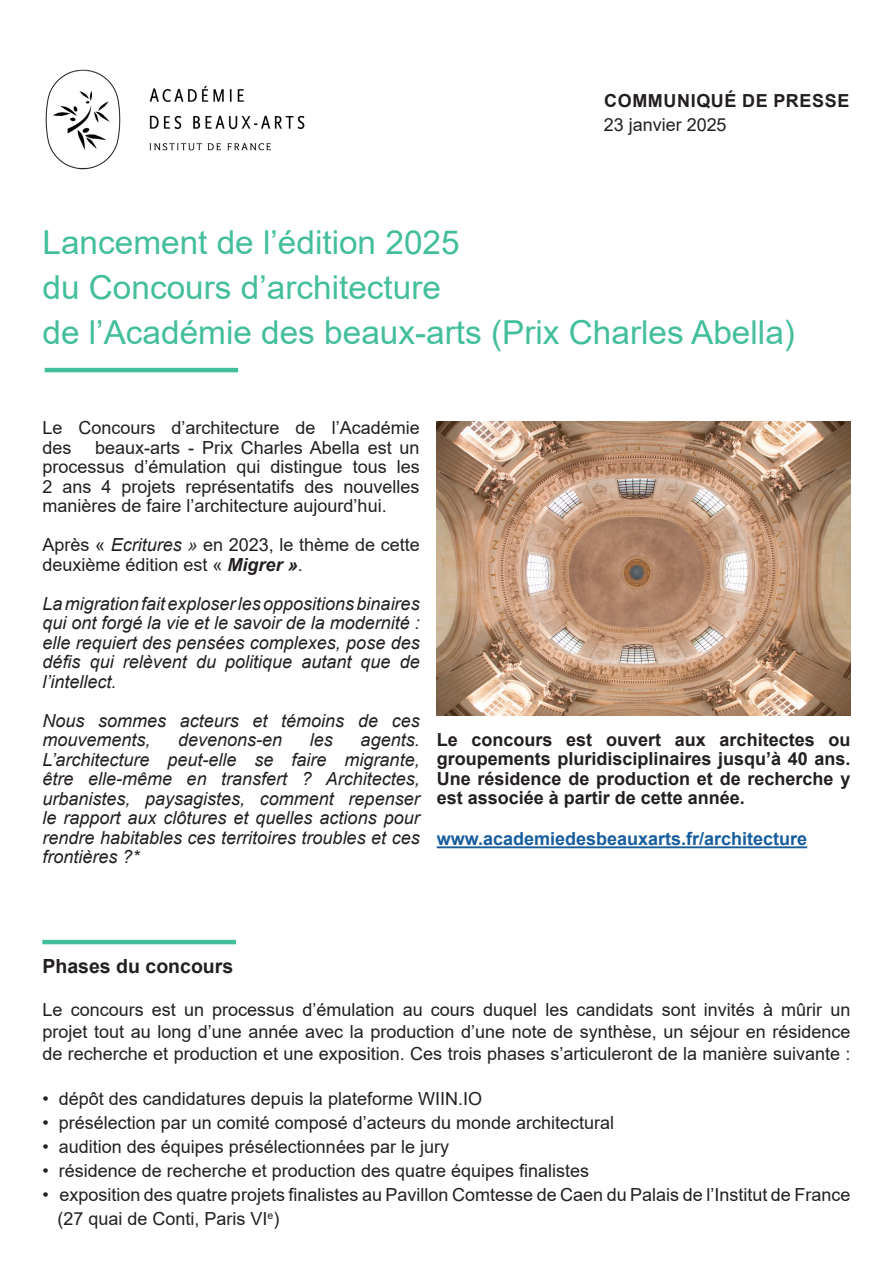
<style>
.page{position:relative;width:893px;height:1263px;background:#fff}
.page>*{position:absolute;margin:0;border:0;box-sizing:border-box;transform-origin:0 0}
.t1{font:33px "Arial";color:#43be9b}
.t2{font:700 19.5px "Arial";color:#231f20}
.t3{font:18px/19.5px "Arial";color:#231f20;text-align:justify}
.t4{font:italic 18px/19.5px "Arial";color:#231f20;text-align:justify}
.t5{font:700 18px/19.5px "Arial";color:#231f20;text-align:justify}
.t6{font:700 18px "Arial";color:#175d9e}
.t7{font:700 18px "Arial";letter-spacing:.035em;color:#231f20}
.s1{font-style:italic}
.s2{font-weight:700;font-style:italic}
</style>
<div class="page">
<img style="left:45px;top:69px;width:260px;height:101px">
<hr style="left:45px;top:368px;width:193px;height:4px;background:#43be9b">
<hr style="left:42px;top:940px;width:194px;height:4px;background:#43be9b">
<img style="left:437px;top:421px;width:413px;height:295px">
<hr style="left:437px;top:846px;width:370px;height:2px;background:#175d9e">
<p class="t7" style="left:604px;top:88px;width:247px">COMMUNIQUÉ DE PRESSE</p>
<p class="t3" style="left:604px;top:115px;width:124px">23 janvier 2025</p>
<p class="t1" style="left:43px;top:219px;width:419px">Lancement de l’édition 2025</p>
<p class="t1" style="left:43px;top:264px;width:400px">du Concours d’architecture</p>
<p class="t1" style="left:43px;top:309px;width:754px">de l’Académie des beaux-arts (Prix Charles Abella)</p>
<p class="t3" style="left:43px;top:418px;width:379px">Le Concours d’architecture de l’Académie des</p>
<p class="t3" style="left:43px;top:437px;width:379px;text-indent:53px">beaux-arts - Prix Charles Abella est un processus d’émulation qui distingue tous les 2 ans 4 projets représentatifs des nouvelles manières de faire l’architecture aujourd’hui.</p>
<p class="t3" style="left:43px;top:535px;width:379px">Après « <span class="s1">Ecritures »</span> en 2023, le thème de cette deuxième édition est « <span class="s2">Migrer »</span>.</p>
<p class="t4" style="left:43px;top:594px;width:379px">La migration fait exploser les oppositions binaires qui ont forgé la vie et le savoir de la modernité : elle requiert des pensées complexes, pose des défis qui relèvent du politique autant que de l’intellect.</p>
<p class="t4" style="left:43px;top:711px;width:379px">Nous sommes acteurs et témoins de ces mouvements,</p>
<p class="t4" style="left:43px;top:730px;width:379px;text-indent:318px">agents.<br>L’architecture peut-elle se faire migrante, être elle-même en transfert ? Architectes, urbanistes, paysagistes, comment repenser le rapport aux clôtures et quelles actions pour rendre habitables ces territoires troubles et ces frontières ?*</p>
<p class="t5" style="left:437px;top:730px;width:415px">Le concours est ouvert aux architectes ou groupements pluridisciplinaires jusqu’à 40 ans.<br>Une résidence de production et de recherche y est associée à partir de cette année.</p>
<p class="t4" style="left:178px;top:730px;width:106px">devenons-en</p>
<p class="t4" style="left:310px;top:730px;width:25px">les</p>
<p class="t6" style="left:437px;top:826px;width:372px">www.academiedesbeauxarts.fr/architecture</p>
<p class="t2" style="left:43px;top:952px;width:192px">Phases du concours</p>
<p class="t3" style="left:43px;top:999px;width:809px;line-height:21.6px">Le concours est un processus d’émulation au cours duquel les candidats sont invités à mûrir un projet tout au long d’une année avec la production d’une note de synthèse, un séjour en résidence de recherche et production et une exposition. Ces trois phases s’articuleront de la manière suivante :</p>
<p class="t3" style="left:43px;top:1089px;width:441px">• dépôt des candidatures depuis la plateforme WIIN.IO</p>
<p class="t3" style="left:43px;top:1113px;width:573px">• présélection par un comité composé d’acteurs du monde architectural</p>
<p class="t3" style="left:43px;top:1137px;width:408px">• audition des équipes présélectionnées par le jury</p>
<p class="t3" style="left:43px;top:1161px;width:548px">• résidence de recherche et production des quatre équipes finalistes</p>
<p class="t3" style="left:43px;top:1185px;width:809px">• exposition des quatre projets finalistes au Pavillon Comtesse de Caen du Palais de l’Institut de France</p>
<p class="t3" style="left:58px;top:1209px;width:223px">(27 quai de Conti, Paris VI<sup>e</sup>)</p>
</div>
